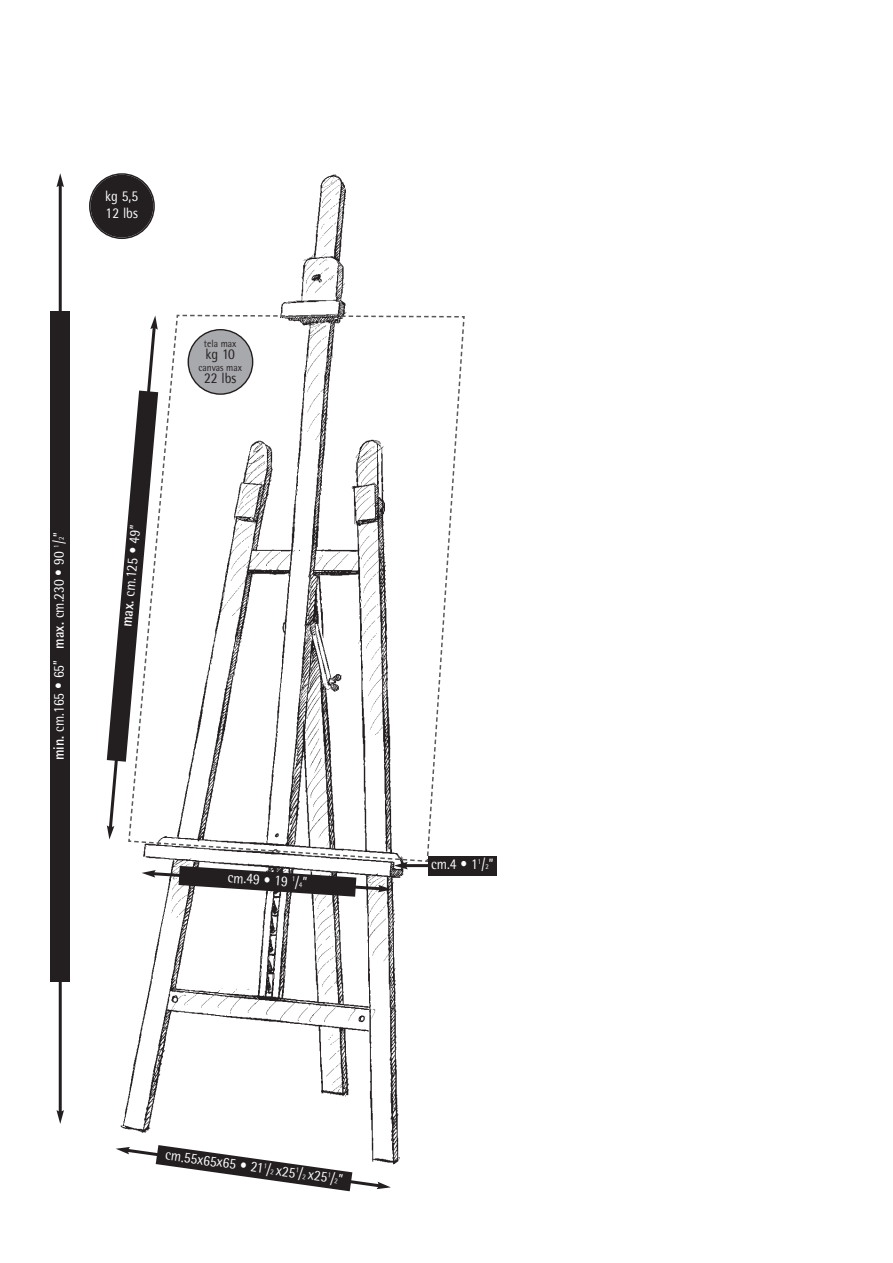
<style>
.page{position:relative;width:893px;height:1263px;background:#fff}
.page>*{position:absolute;margin:0;border:0;box-sizing:border-box;transform-origin:0 0}
.t1{font:15px/16.5px "Rotis Semi Sans";color:#fff;scale:.9 1}
.t2{font:15px "Rotis Semi Sans";color:#231f20;scale:.9 1}
.t3{font:10.5px "Rotis Semi Sans";color:#231f20;scale:.9 1}
.s1{font-weight:700}
.s2{font-size:7.5px}
</style>
<div class="page">
<img style="left:106px;top:174px;width:294px;height:991px">
<svg style="left:116px;top:1145px;width:275px;height:46px"></svg>
<hr style="left:59px;top:184px;width:3px;height:929px;background:#231f20">
<svg style="left:56px;top:1110px;width:8px;height:14px"></svg>
<svg style="left:56px;top:173px;width:8px;height:14px"></svg>
<div style="left:51px;top:311px;width:19px;height:670px;background:#231f20"></div>
<svg style="left:89px;top:173px;width:66px;height:66px"></svg>
<svg style="left:107px;top:314px;width:359px;height:583px"></svg>
<div style="left:428px;top:856px;width:69px;height:19px;background:#231f20"></div>
<p class="t1" style="left:105px;top:188px;width:38px">kg 5,5<br>12 lbs</p>
<p class="t1" style="left:50px;top:760px;width:255px;rotate:-90deg"><span class="s1">min.</span> cm.165 • 65” <span class="s1">max.</span> cm.230 • 90 <sup>1</sup>/<span class="s2">2</span>”</p>
<p class="t1" style="left:118px;top:626px;width:115px;rotate:-85deg"><span class="s1">max.</span> cm.125 • 49”</p>
<p class="t3" style="left:204px;top:338px;width:38px">tela max</p>
<p class="t2" style="left:205px;top:345px;width:34px">kg 10</p>
<p class="t3" style="left:198px;top:362px;width:50px">canvas max</p>
<p class="t2" style="left:204px;top:369px;width:37px">22 lbs</p>
<p class="t1" style="left:228px;top:869px;width:90px;rotate:4deg">cm.49 • 19 <sup>1</sup>/<span class="s2">4</span>”</p>
<p class="t1" style="left:431px;top:856px;width:71px">cm.4 • 1<sup>1</sup>/<span class="s2">2</span>”</p>
<p class="t1" style="left:167px;top:1146px;width:200px;rotate:8deg">cm.55x65x65 • 21<sup>1</sup>/<span class="s2">2</span> x25<sup>1</sup>/<span class="s2">2</span> x25<sup>1</sup>/<span class="s2">2</span>”</p>
</div>
